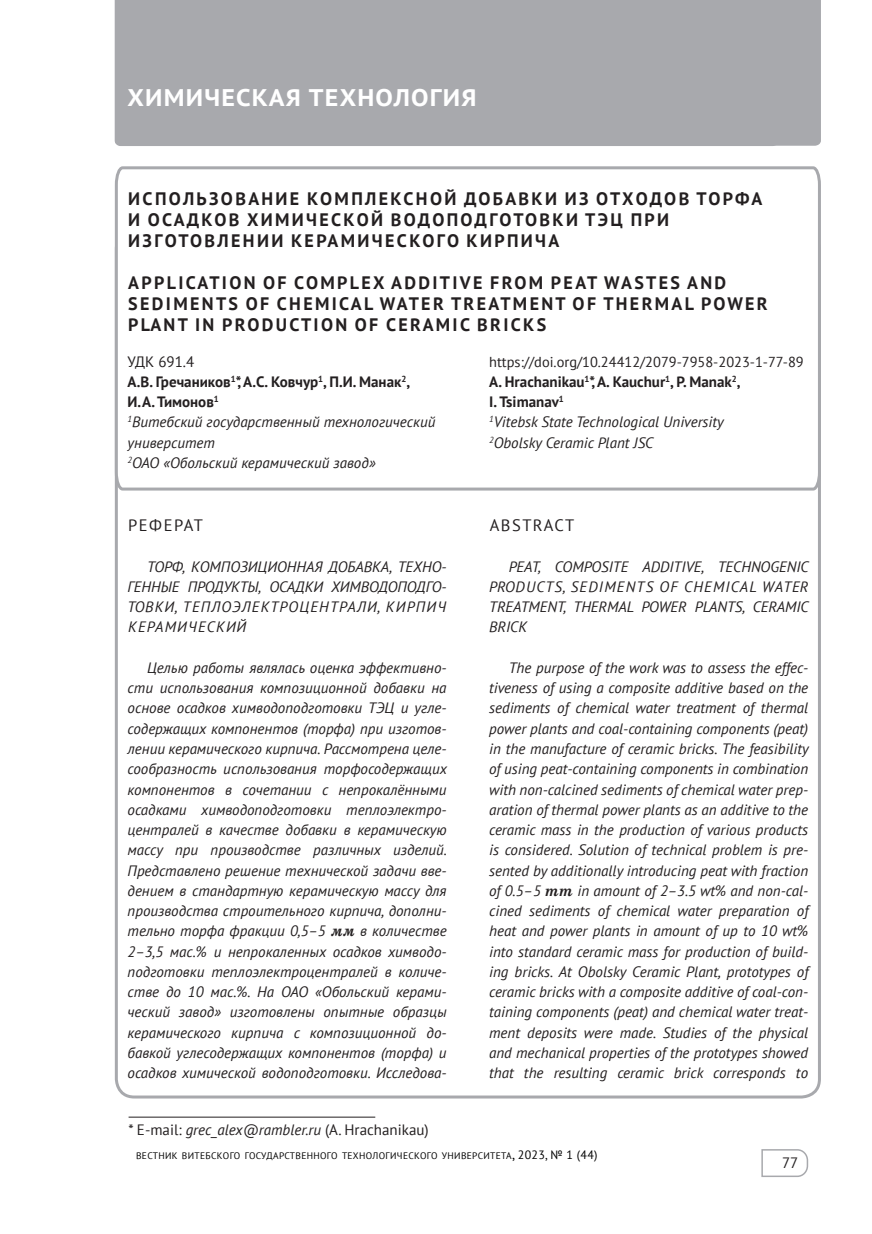
<style>
.page{position:relative;width:872px;height:1234px;background:#fff}
.page>*{position:absolute;margin:0;border:0;box-sizing:border-box;transform-origin:0 0}
.t1{font:700 24px "PT Sans Caption";letter-spacing:.05em;color:#fff}
.Заголовок{font:700 18px/21px "PT Sans";letter-spacing:.13em;color:#231f20}
.Подзаголовок{font:16.5px "PT Sans";letter-spacing:.09em;color:#231f20}
.Реферат_Англ{font:italic 15px/20.2px "PT Sans";color:#231f20;text-align:justify}
.Реферат_Рус{font:italic 15px/20.2px "PT Sans";color:#231f20;text-align:justify}
.УДК{font:italic 15px/20.2px "PT Sans";color:#231f20}
.УДК-2{font:15px "PT Sans";color:#231f20}
.Нумирация_Л{font:15px "PT Sans";color:#231f20}
.УДК-3{font:14.4px "PT Sans";color:#231f20}
.t2{font:9.45px "PT Sans";letter-spacing:.035em;color:#000}
.s1{font-style:normal}
.s2{font-weight:700;font-style:normal}
.s3{font-family:"School";font-weight:700}
.s4{font-style:italic}
.s5{font-size:13.5px}
.s6{font-size:12px}
</style>
<div class="page">
<svg style="left:761px;top:1149px;width:48px;height:28px"></svg>
<div style="left:778px;top:0;width:43px;height:146px;background:#a8a9ad"></div>
<div style="left:115px;top:0;width:663px;height:146px;background:#a8a9ad"></div>
<svg style="left:114px;top:166px;width:707px;height:326px"></svg>
<hr style="left:129px;top:1116px;width:246px;height:1px;background:#231f20">
<h1 class="t1" style="left:128px;top:81px;width:350px">ХИМИЧЕСКАЯ ТЕХНОЛОГИЯ</h1>
<p class="Заголовок" style="left:128px;top:188px;width:635px">ИСПОЛЬЗОВАНИЕ КОМПЛЕКСНОЙ ДОБАВКИ ИЗ ОТХОДОВ ТОРФА<br>И ОСАДКОВ ХИМИЧЕСКОЙ ВОДОПОДГОТОВКИ ТЭЦ ПРИ<br>ИЗГОТОВЛЕНИИ КЕРАМИЧЕСКОГО КИРПИЧА</p>
<p class="Заголовок" style="left:128px;top:272px;width:641px">APPLICATION OF COMPLEX ADDITIVE FROM PEAT WASTES AND<br>SEDIMENTS OF CHEMICAL WATER TREATMENT OF THERMAL POWER<br>PLANT IN PRODUCTION OF CERAMIC BRICKS</p>
<p class="УДК" style="left:128px;top:351px;width:309px"><span class="s1">УДК 691.4<br></span><span class="s2">А.В. Гречаников</span><sup>1</sup><span class="s2">*, А.С. Ковчур</span><sup>1</sup><span class="s2">, П.И. Манак</span><sup>2</sup><span class="s2">,<br>И.А. Тимонов</span><sup>1<br></sup><sup>1</sup>Витебский государственный технологический университет<br><sup>2</sup>ОАО «Обольский керамический завод»</p>
<p class="УДК-3" style="left:489px;top:352px;width:316px">https://doi.org/10.24412/2079-7958-2023-1-77-89</p>
<p class="УДК" style="left:489px;top:371px;width:253px"><span class="s2">A. Hrachanikau</span><sup>1</sup><span class="s2">*, A. Kauchur</span><sup>1</sup><span class="s2">, P. Manak</span><sup>2</sup><span class="s2">,<br>I. Tsimanav</span><sup>1<br></sup><sup>1</sup>Vitebsk State Technological University<br><sup>2</sup>Obolsky Ceramic Plant JSC</p>
<p class="Подзаголовок" style="left:128px;top:514px;width:76px">РЕФЕРАТ</p>
<p class="Реферат_Рус" style="left:128px;top:555px;width:320px;text-indent:20px">ТОРФ, КОМПОЗИЦИОННАЯ ДОБАВКА, ТЕХНО-ГЕННЫЕ ПРОДУКТЫ, ОСАДКИ ХИМВОДОПОДГО-ТОВКИ, ТЕПЛОЭЛЕКТРОЦЕНТРАЛИ, КИРПИЧ КЕРАМИЧЕСКИЙ</p>
<p class="Реферат_Рус" style="left:128px;top:657px;width:321px;text-indent:20px">Целью работы являлась оценка эффективно&shy;сти использования композиционной добавки на основе осадков химводоподготовки ТЭЦ и угле&shy;содержащих компонентов (торфа) при изготов&shy;лении керамического кирпича. Рассмотрена целе&shy;сообразность использования торфосодержащих компонентов в сочетании с непрокалёнными осадками химводоподготовки теплоэлектро&shy;централей в качестве добавки в керамическую массу при производстве различных изделий.<br>Представлено решение технической задачи вве&shy;дением в стандартную керамическую массу для производства строительного кирпича, дополни&shy;тельно торфа фракции 0,5–5 <span class="s3">мм</span> в количестве 2–3,5 мас.% и непрокаленных осадков химводо&shy;подготовки теплоэлектроцентралей в количе&shy;стве до 10 мас.%. На ОАО «Обольский керами&shy;ческий завод» изготовлены опытные образцы керамического кирпича с композиционной до&shy;бавкой углесодержащих компонентов (торфа) и осадков химической водоподготовки. Исследова-</p>
<p class="УДК-2" style="left:129px;top:1119px;width:302px">* E-mail: <span class="s4">grec_alex@rambler.ru</span> (A. Hrachanikau)</p>
<p class="Подзаголовок" style="left:490px;top:514px;width:86px">ABSTRACT</p>
<p class="Реферат_Англ" style="left:489px;top:555px;width:321px;text-indent:20px">PEAT, COMPOSITE ADDITIVE, TECHNOGENIC PRODUCTS, SEDIMENTS OF CHEMICAL WATER TREATMENT, THERMAL POWER PLANTS, CERAMIC BRICK</p>
<p class="Реферат_Англ" style="left:489px;top:657px;width:321px;text-indent:20px">The purpose of the work was to assess the effec&shy;tiveness of using a composite additive based on the sediments of chemical water treatment of thermal power plants and coal-containing components (peat) in the manufacture of ceramic bricks. The feasibility of using peat-containing components in combination with non-calcined sediments of chemical water prep&shy;aration of thermal power plants as an additive to the ceramic mass in the production of various products is considered. Solution of technical problem is pre&shy;sented by additionally introducing peat with fraction of 0.5–5 <span class="s3">mm</span> in amount of 2–3.5 wt% and non-cal&shy;cined sediments of chemical water preparation of heat and power plants in amount of up to 10 wt% into standard ceramic mass for production of build&shy;ing bricks. At Obolsky Ceramic Plant, prototypes of ceramic bricks with a composite additive of coal-con&shy;taining components (peat) and chemical water treat&shy;ment deposits were made. Studies of the physical and mechanical properties of the prototypes showed that the resulting ceramic brick corresponds to</p>
<p class="t2" style="left:136px;top:1149px;width:463px">вестник витебского государственного технологического университета<span class="s5">,</span> <span class="s6">2023, № 1 (44)</span></p>
<p class="Нумирация_Л" style="left:782px;top:1152px;width:18px">77</p>
</div>
